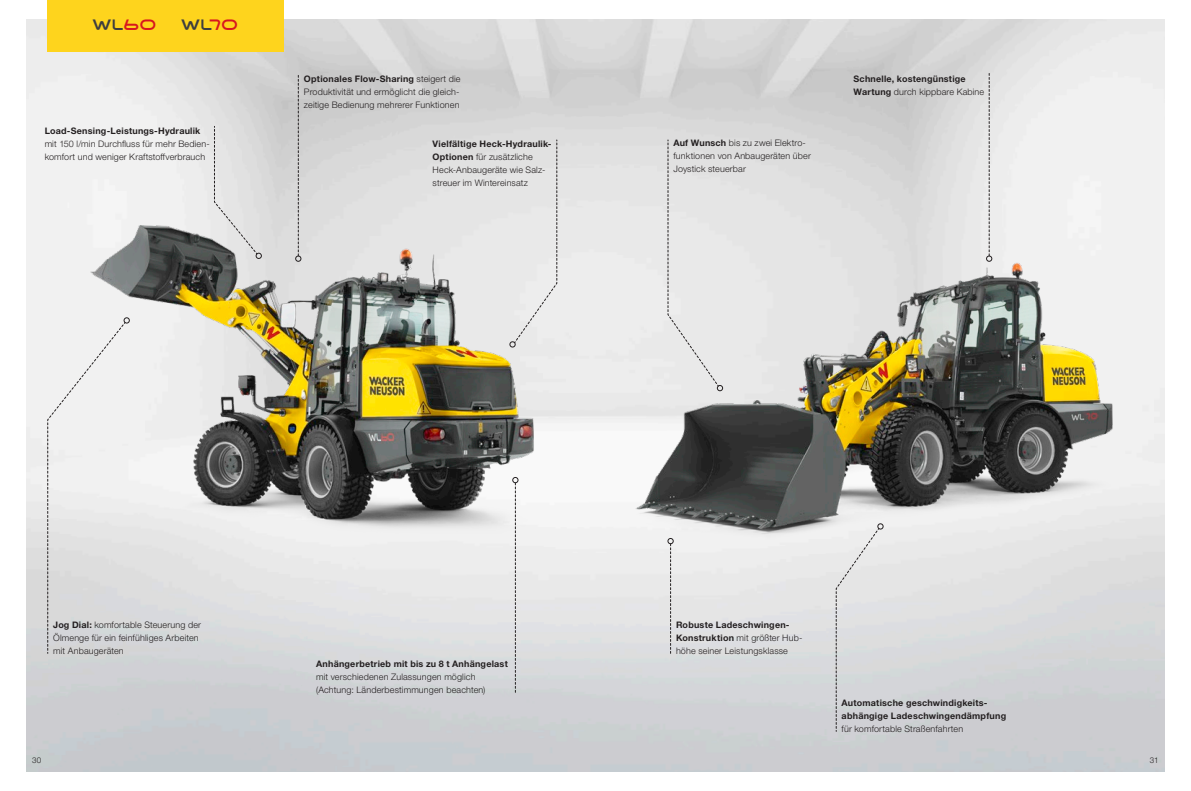
<style>
.page{position:relative;width:1191px;height:791px;background:#fff}
.page>*{position:absolute;margin:0;border:0;box-sizing:border-box;transform-origin:0 0}
.t1{font:16px "Wacker Neuson";letter-spacing:.005em;color:#3e3e3f}
.t2{font:300 9px/13px "Helvetica Neue LTW1 G";letter-spacing:.015em;color:#231f20}
.t3{font:700 9px/13px "Helvetica Neue LTW1 G";letter-spacing:.025em;color:#231f20}
.t4{font:300 8px "Helvetica Neue LTW1 G";color:#231f20}
.s1{color:#d7171f}
.s2{font-weight:700}
.s3{font-weight:300}
</style>
<div class="page">
<img style="left:27px;top:20px;width:1137px;height:751px">
<div style="left:47px;top:0;width:236px;height:51px;background:#fed41d"></div>
<img style="left:30px;top:155px;width:521px;height:390px">
<img style="left:615px;top:147px;width:517px;height:394px">
<svg style="left:214px;top:126px;width:47px;height:133px;background:#d8d8d8"></svg>
<div style="left:510px;top:139px;width:47px;height:208px;background:#e9e9e9"></div>
<svg style="left:667px;top:139px;width:56px;height:252px;background:#e4e4e4"></svg>
<svg style="left:835px;top:524px;width:48px;height:208px;background:#dcdcde"></svg>
<svg style="left:47px;top:318px;width:82px;height:336px"></svg>
<svg style="left:295px;top:75px;width:6px;height:186px"></svg>
<svg style="left:668px;top:538px;width:5px;height:115px"></svg>
<svg style="left:512px;top:477px;width:6px;height:215px"></svg>
<svg style="left:986px;top:73px;width:6px;height:188px"></svg>
<h1 class="t1" style="left:92px;top:18px;width:66px">WL<span class="s1">60</span></h1>
<h1 class="t1" style="left:181px;top:18px;width:59px">WL<span class="s1">70</span></h1>
<p class="t3" style="left:45px;top:124px;width:157px">Load-Sensing-Leistungs-Hydraulik</p>
<p class="t2" style="left:45px;top:137px;width:166px">mit 150 l/min Durchfluss für mehr Bedien&shy;komfort und weniger Kraftstoffverbrauch</p>
<p class="t2" style="left:304px;top:72px;width:158px"><span class="s2">Optionales Flow-Sharing</span> steigert die<br>Produktivität und ermöglicht die gleich&shy;zeitige Bedienung mehrerer Funktionen</p>
<p class="t2" style="left:432px;top:137px;width:120px"><span class="s2">Vielfältige Heck-Hydraulik-<br>Optionen</span> für zusätzliche<br>Heck-Anbaugeräte wie Salz-- streuer im Wintereinsatz</p>
<p class="t2" style="left:673px;top:137px;width:139px"><span class="s2">Auf Wunsch</span> bis zu zwei Elektro&shy;funktionen von Anbaugeräten über<br>Joystick steuerbar</p>
<p class="t3" style="left:853px;top:72px;width:132px">Schnelle, kostengünstige<br>Wartung <span class="s3">durch kippbare Kabine</span></p>
<p class="t2" style="left:53px;top:618px;width:149px"><span class="s2">Jog Dial:</span> komfortable Steuerung der<br>Ölmenge für ein feinfühliges Arbeiten mit Anbaugeräten</p>
<p class="t3" style="left:316px;top:657px;width:193px">Anhängerbetrieb mit bis zu 8 t Anhängelast</p>
<p class="t2" style="left:316px;top:670px;width:171px">mit verschiedenen Zulassungen möglich (Achtung: Länderbestimmungen beachten)</p>
<p class="t2" style="left:676px;top:618px;width:128px"><span class="s2">Robuste Ladeschwingen-<br>Konstruktion</span> mit größter Hub&shy;höhe seiner Leistungsklasse</p>
<p class="t3" style="left:841px;top:696px;width:166px">Automatische geschwindigkeits&shy;abhängige Ladeschwingendämpfung</p>
<p class="t2" style="left:841px;top:722px;width:123px">für komfortable Straßenfahrten</p>
<p class="t4" style="left:32px;top:755px;width:11px">30</p>
<p class="t4" style="left:1149px;top:755px;width:10px">31</p>
</div>
